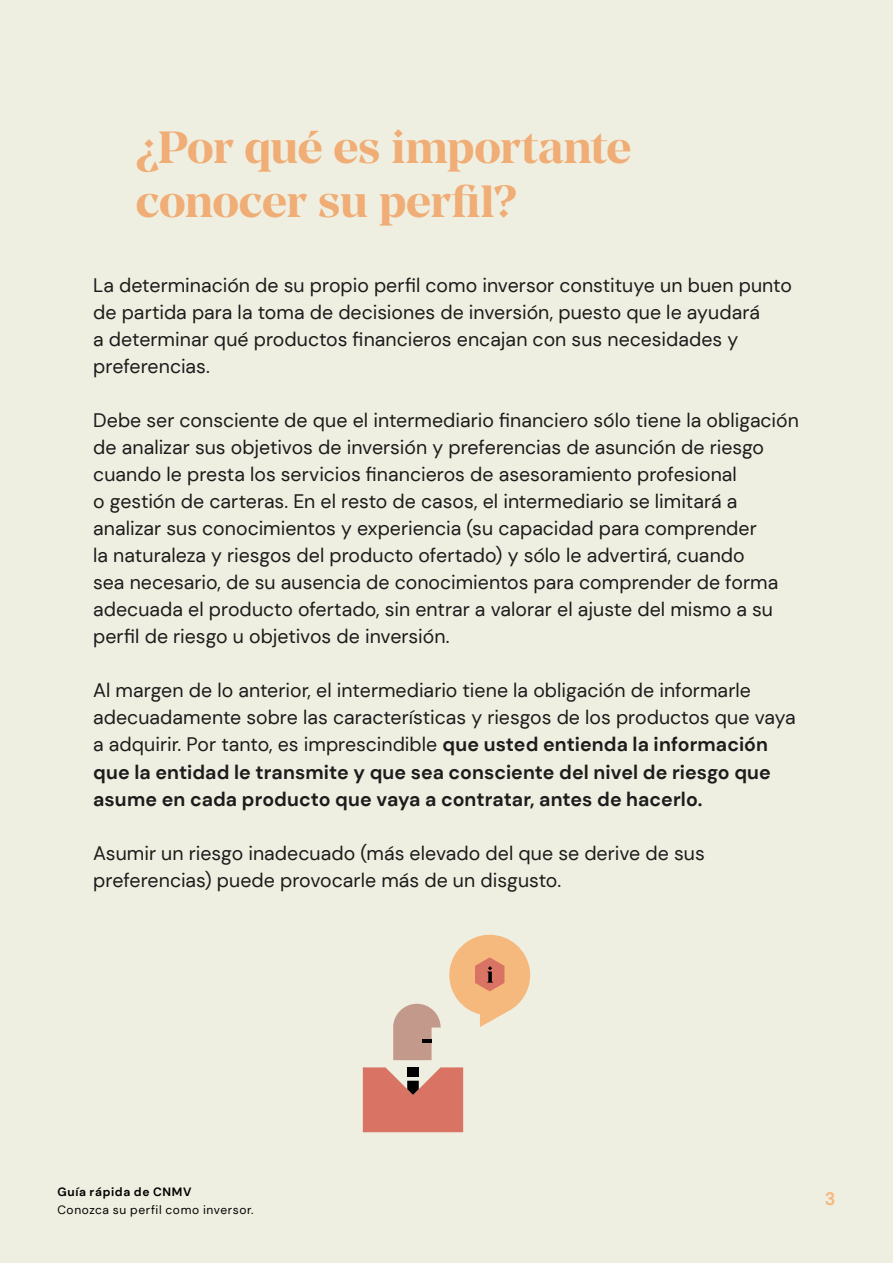
<style>
.page{position:relative;width:893px;height:1263px;background:#efefe1}
.page>*{position:absolute;margin:0;border:0;box-sizing:border-box;transform-origin:0 0}
.Capítulos{font:700 45px/54px "Manier";letter-spacing:-.01em;color:#f0ad76}
.Body_DM{font:19.5px/27px "DM Sans";color:#1c1c1c}
.t1{font:700 18px "DM Sans";color:#f5b87d}
.t2{font:12px "DM Sans";letter-spacing:.05em;color:#000}
.t3{font:700 12px "DM Sans";letter-spacing:.055em;color:#000}
.s1{font-weight:700}
</style>
<div class="page">
<svg style="left:393px;top:1004px;width:48px;height:56px;background:#cbab9c"></svg>
<hr style="left:422px;top:1039px;width:10px;height:4px;background:#000">
<svg style="left:363px;top:1067px;width:100px;height:65px;background:#d27969"></svg>
<svg style="left:449px;top:935px;width:81px;height:92px;background:#eec097"></svg>
<p class="Capítulos" style="left:136px;top:121px;width:497px">¿Por qué es importante conocer su perfil?</p>
<p class="Body_DM" style="left:93px;top:272px;width:700px">La determinación de su propio perfil como inversor constituye un buen punto de partida para la toma de decisiones de inversión, puesto que le ayudará<br>a determinar qué productos financieros encajan con sus necesidades y preferencias.</p>
<p class="Body_DM" style="left:93px;top:407px;width:707px">Debe ser consciente de que el intermediario financiero sólo tiene la obligación de analizar sus objetivos de inversión y preferencias de asunción de riesgo cuando le presta los servicios financieros de asesoramiento profesional<br>o gestión de carteras. En el resto de casos, el intermediario se limitará a analizar sus conocimientos y experiencia (su capacidad para comprender<br>la naturaleza y riesgos del producto ofertado) y sólo le advertirá, cuando<br>sea necesario, de su ausencia de conocimientos para comprender de forma adecuada el producto ofertado, sin entrar a valorar el ajuste del mismo a su perfil de riesgo u objetivos de inversión.</p>
<p class="Body_DM" style="left:93px;top:677px;width:704px">Al margen de lo anterior, el intermediario tiene la obligación de informarle adecuadamente sobre las características y riesgos de los productos que vaya a adquirir. Por tanto, es imprescindible <span class="s1">que usted entienda la información que la entidad le transmite y que sea consciente del nivel de riesgo que asume en cada producto que vaya a contratar, antes de hacerlo.</span></p>
<p class="Body_DM" style="left:93px;top:839px;width:613px">Asumir un riesgo inadecuado (más elevado del que se derive de sus preferencias) puede provocarle más de un disgusto.</p>
<p class="t3" style="left:57px;top:1184px;width:136px">Guía rápida de CNMV</p>
<p class="t2" style="left:57px;top:1202px;width:198px">Conozca su perfil como inversor.</p>
<p class="t1" style="left:825px;top:1188px;width:12px">3</p>
</div>
